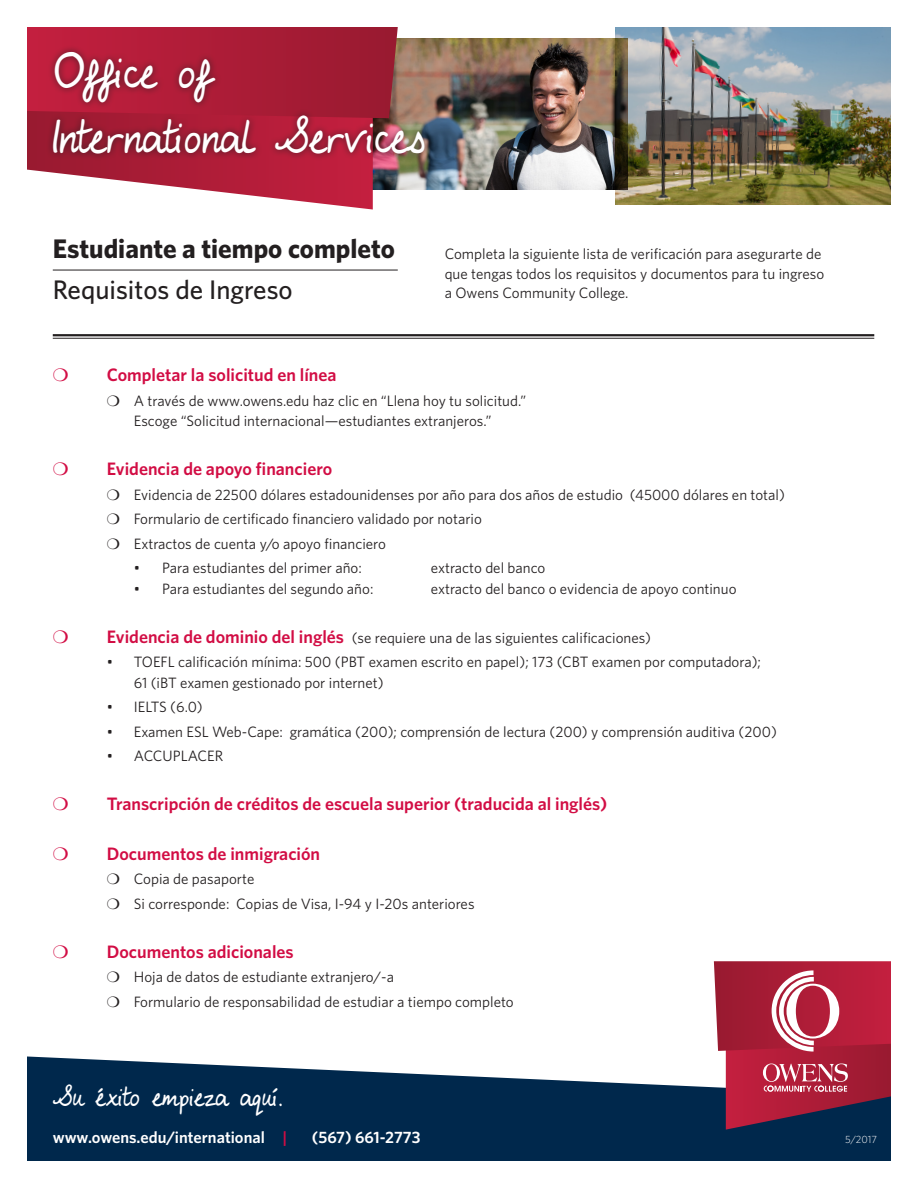
<style>
.page{position:relative;width:918px;height:1188px;background:#fff}
.page>*{position:absolute;margin:0;border:0;box-sizing:border-box;transform-origin:0 0}
.t1{font:41.7px/64.5px "My Lucky Penny";color:#fff}
.t2{font:700 26.85px "Whitney";color:#231f20}
.t3{font:500 26.85px "Whitney";color:#231f20}
.t4{font:24px "My Lucky Penny";color:#fff}
.t5{font:600 18px "Whitney";color:#d20d44}
.t6{font:600 16.5px "Whitney";color:#fff}
.t7{font:15px/20.2px "Whitney";color:#231f20}
.t8{font:300 10.5px "Whitney";color:#fff}
.s1{font-weight:600;font-size:18px;color:#d20d44}
.s2{color:#d20d44}
</style>
<div class="page">
<svg style="left:27px;top:1056px;width:864px;height:105px;background:#234665"></svg>
<img style="left:398px;top:38px;width:218px;height:151px">
<img style="left:616px;top:27px;width:275px;height:178px">
<hr style="left:53px;top:270px;width:345px;height:1px;background:#231f20">
<hr style="left:53px;top:334px;width:821px;height:2px;background:#231f20">
<hr style="left:53px;top:338px;width:821px;height:1px;background:#231f20">
<svg style="left:27px;top:27px;width:371px;height:183px"></svg>
<div style="left:46px;top:45px;width:386px;height:116px;background:#231f20;opacity:.75"></div>
<svg style="left:714px;top:961px;width:177px;height:169px;background:#a3364f"></svg>
<p class="t1" style="left:53px;top:40px;width:374px">Office of<br>International Services</p>
<p class="t2" style="left:53px;top:230px;width:344px">Estudiante a tiempo completo</p>
<p class="t3" style="left:53px;top:272px;width:241px">Requisitos de Ingreso</p>
<p class="t7" style="left:445px;top:244px;width:381px;line-height:19.5px">Completa la siguiente lista de verificación para asegurarte de que tengas todos los requisitos y documentos para tu ingreso a Owens Community College.</p>
<p class="t5" style="left:107px;top:363px;width:231px">Completar la solicitud en línea</p>
<p class="t7" style="left:134px;top:390px;width:394px">A través de www.owens.edu haz clic en “Llena hoy tu solicitud.”<br>Escoge “Solicitud internacional—estudiantes extranjeros.”</p>
<p class="t5" style="left:107px;top:457px;width:227px">Evidencia de apoyo financiero</p>
<p class="t7" style="left:134px;top:484px;width:653px">Evidencia de 22500 dólares estadounidenses por año para dos años de estudio (45000 dólares en total)</p>
<p class="t7" style="left:134px;top:509px;width:350px">Formulario de certificado financiero validado por notario</p>
<p class="t7" style="left:134px;top:533px;width:254px">Extractos de cuenta y/o apoyo financiero</p>
<p class="t7" style="left:134px;top:558px;width:230px">• Para estudiantes del primer año:</p>
<p class="t7" style="left:431px;top:558px;width:116px">extracto del banco</p>
<p class="t7" style="left:134px;top:578px;width:241px">• Para estudiantes del segundo año:</p>
<p class="t7" style="left:431px;top:578px;width:307px">extracto del banco o evidencia de apoyo continuo</p>
<p class="t7" style="left:107px;top:627px;width:546px"><span class="s1">Evidencia de dominio del inglés</span> (se requiere una de las siguientes calificaciones)</p>
<p class="t7" style="left:134px;top:652px;width:629px;text-indent:-27px">• TOEFL calificación mínima: 500 (PBT examen escrito en papel); 173 (CBT examen por computadora);<br>61 (iBT examen gestionado por internet)</p>
<p class="t7" style="left:107px;top:696px;width:98px">• IELTS (6.0)</p>
<p class="t7" style="left:107px;top:721px;width:672px">• Examen ESL Web-Cape: gramática (200); comprensión de lectura (200) y comprensión auditiva (200)</p>
<p class="t7" style="left:107px;top:746px;width:118px">• ACCUPLACER</p>
<p class="t5" style="left:107px;top:792px;width:502px">Transcripción de créditos de escuela superior (traducida al inglés)</p>
<p class="t5" style="left:107px;top:841px;width:215px">Documentos de inmigración</p>
<p class="t7" style="left:134px;top:868px;width:122px">Copia de pasaporte</p>
<p class="t7" style="left:134px;top:893px;width:342px">Si corresponde: Copias de Visa, I-94 y I-20s anteriores</p>
<p class="t5" style="left:107px;top:940px;width:188px">Documentos adicionales</p>
<p class="t7" style="left:134px;top:967px;width:262px">Hoja de datos de estudiante extranjero/-a</p>
<p class="t7" style="left:134px;top:991px;width:382px">Formulario de responsabilidad de estudiar a tiempo completo</p>
<p class="t4" style="left:53px;top:1077px;width:232px">Su éxito empieza aquí.</p>
<p class="t6" style="left:53px;top:1126px;width:236px">www.owens.edu/international <span class="s2">|</span></p>
<p class="t6" style="left:312px;top:1126px;width:110px">(567) 661-2773</p>
<p class="t8" style="left:845px;top:1132px;width:34px">5/2017</p>
</div>
